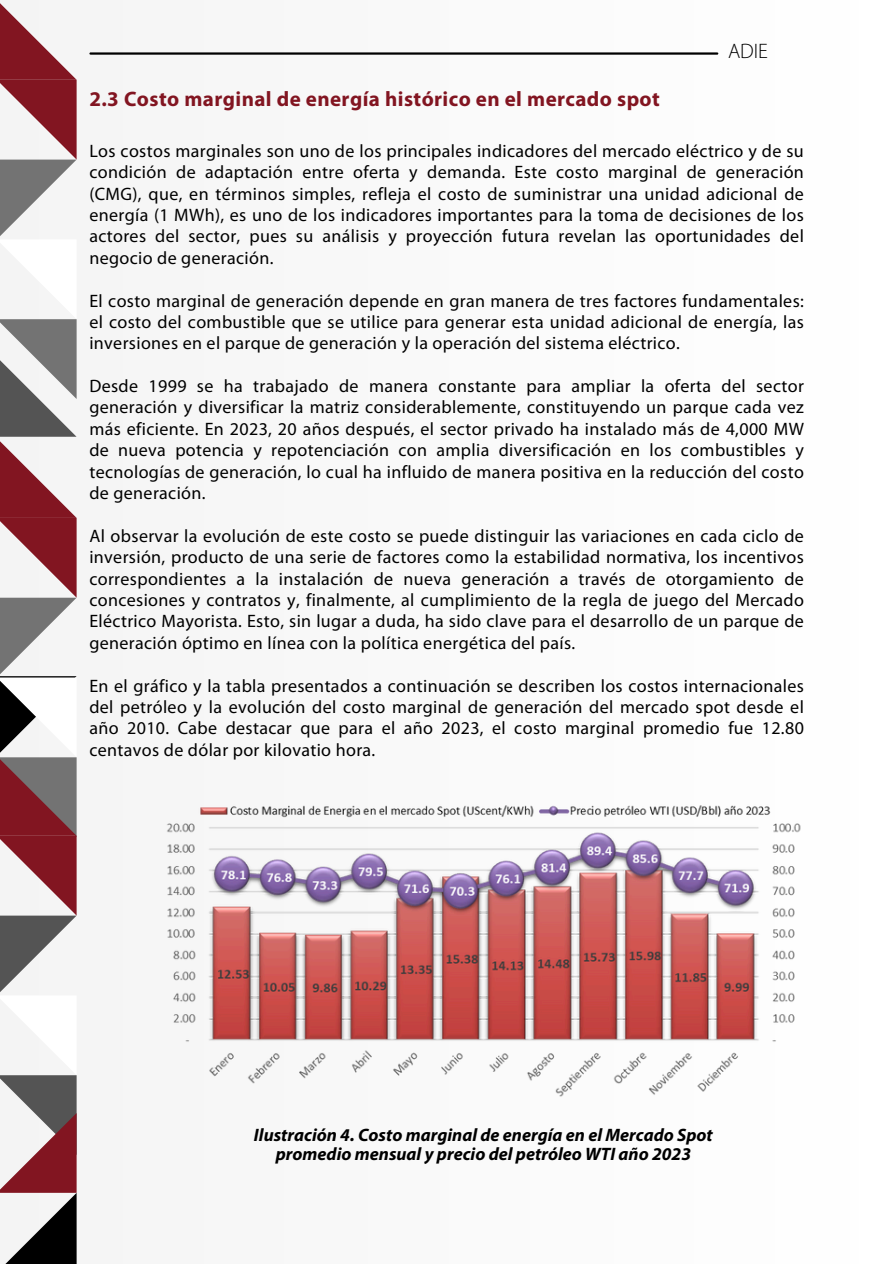
<style>
.page{position:relative;width:894px;height:1264px;background:#fff}
.page>*{position:absolute;margin:0;border:0;box-sizing:border-box;transform-origin:0 0}
.t1{font:700 21px "Myriad Pro";letter-spacing:.02em;color:#821521}
.t2{font:300 21px "Myriad Pro";color:#000}
.t3{font:18px/21.3px "Myriad Pro";letter-spacing:.02em;color:#000;text-align:justify}
.t4{font:italic 700 18px/19.2px "Myriad Pro";color:#000;text-align:center}
</style>
<div class="page">
<hr style="left:90px;top:52px;width:627px;height:3px;background:#000">
<img style="left:166px;top:805px;width:635px;height:292px">
<svg style="left:0;top:0;width:76px;height:1263px"></svg>
<p class="t2" style="left:727px;top:42px;width:42px">ADIE</p>
<p class="t1" style="left:89px;top:90px;width:572px">2.3 Costo marginal de energía histórico en el mercado spot</p>
<p class="t3" style="left:89px;top:142px;width:715px">Los costos marginales son uno de los principales indicadores del mercado eléctrico y de su condición de adaptación entre oferta y demanda. Este costo marginal de generación (CMG), que, en términos simples, refleja el costo de suministrar una unidad adicional de energía (1 MWh), es uno de los indicadores importantes para la toma de decisiones de los actores del sector, pues su análisis y proyección futura revelan las oportunidades del negocio de generación.</p>
<p class="t3" style="left:89px;top:291px;width:715px">El costo marginal de generación depende en gran manera de tres factores fundamentales: el costo del combustible que se utilice para generar esta unidad adicional de energía, las inversiones en el parque de generación y la operación del sistema eléctrico.</p>
<h1 class="t3" style="left:89px;top:377px;width:715px">Desde 1999 se ha trabajado de manera constante para ampliar la oferta del sector generación y diversificar la matriz considerablemente, constituyendo un parque cada vez más eficiente. En 2023, 20 años después, el sector privado ha instalado más de 4,000 MW de nueva potencia y repotenciación con amplia diversificación en los combustibles y tecnologías de generación, lo cual ha influido de manera positiva en la reducción del costo de generación.</h1>
<h2 class="t3" style="left:89px;top:526px;width:715px">Al observar la evolución de este costo se puede distinguir las variaciones en cada ciclo de inversión, producto de una serie de factores como la estabilidad normativa, los incentivos correspondientes a la instalación de nueva generación a través de otorgamiento de concesiones y contratos y, finalmente, al cumplimiento de la regla de juego del Mercado Eléctrico Mayorista. Esto, sin lugar a duda, ha sido clave para el desarrollo de un parque de generación óptimo en línea con la política energética del país.</h2>
<p class="t3" style="left:89px;top:676px;width:715px">En el gráfico y la tabla presentados a continuación se describen los costos internacionales del petróleo y la evolución del costo marginal de generación del mercado spot desde el año 2010. Cabe destacar que para el año 2023, el costo marginal promedio fue 12.80 centavos de dólar por kilovatio hora.</p>
<p class="t4" style="left:254px;top:1126px;width:460px">Ilustración 4. Costo marginal de energía en el Mercado Spot promedio mensual y precio del petróleo WTI año 2023</p>
</div>
